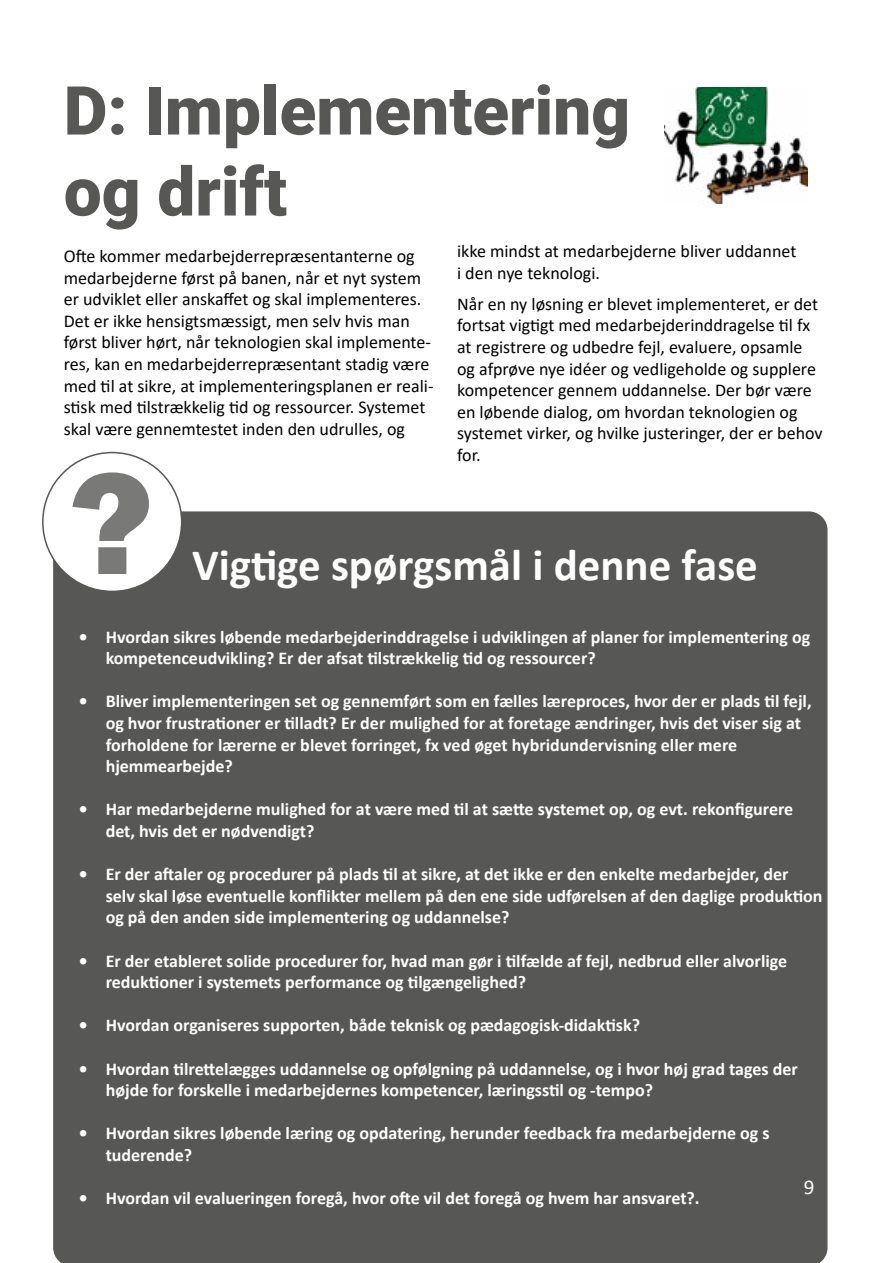
<style>
.page{position:relative;width:893px;height:1263px;background:#fff}
.page>*{position:absolute;margin:0;border:0;box-sizing:border-box;transform-origin:0 0}
.t1{font:800 150px "Franklin Gothic";color:#797978}
.t2{font:900 67.5px/81px "Roboto";color:#575756}
.t3{font:700 45px "Calibri";color:#fff}
.t4{font:21px "Calibri";color:#fff}
.t5{font:700 18px/21.6px "Calibri";color:#fff}
.t6{font:18px/21.6px "Calibri";color:#000}
</style>
<div class="page">
<div style="left:53px;top:511px;width:774px;height:752px;background:#575756"></div>
<div style="left:43px;top:453px;width:139px;height:138px;background:#fff;border-radius:50%"></div>
<img style="left:664px;top:87px;width:143px;height:116px">
<h2 class="t2" style="left:64px;top:68px;width:568px">D: Implementering og drift</h2>
<p class="t6" style="left:64px;top:245px;width:371px">Ofte kommer medarbejderrepræsentanterne og medarbejderne først på banen, når et nyt system er udviklet eller anskaffet og skal implementeres.<br>Det er ikke hensigtsmæssigt, men selv hvis man først bliver hørt, når teknologien skal implemente&shy;res, kan en medarbejderrepræsentant stadig være med til at sikre, at implementeringsplanen er reali&shy;stisk med tilstrækkelig tid og ressourcer. Systemet skal være gennemtestet inden den udrulles, og</p>
<p class="t6" style="left:457px;top:240px;width:341px">ikke mindst at medarbejderne bliver uddannet i den nye teknologi.</p>
<p class="t6" style="left:457px;top:292px;width:367px">Når en ny løsning er blevet implementeret, er det fortsat vigtigt med medarbejderinddragelse til fx at registrere og udbedre fejl, evaluere, opsamle og afprøve nye idéer og vedligeholde og supplere kompetencer gennem uddannelse. Der bør være en løbende dialog, om hvordan teknologien og systemet virker, og hvilke justeringer, der er behov for.</p>
<h1 class="t1" style="left:71px;top:426px;width:83px">?</h1>
<h3 class="t3" style="left:192px;top:533px;width:567px">Vigtige spørgsmål i denne fase</h3>
<p class="t5" style="left:106px;top:625px;width:706px;text-indent:-27px">• Hvordan sikres løbende medarbejderinddragelse i udviklingen af planer for implementering og kompetenceudvikling? Er der afsat tilstrækkelig tid og ressourcer?</p>
<p class="t5" style="left:106px;top:690px;width:707px;text-indent:-27px">• Bliver implementeringen set og gennemført som en fælles læreproces, hvor der er plads til fejl, og hvor frustrationer er tilladt? Er der mulighed for at foretage ændringer, hvis det viser sig at forholdene for lærerne er blevet forringet, fx ved øget hybridundervisning eller mere hjemmearbejde?</p>
<p class="t5" style="left:106px;top:798px;width:689px;text-indent:-27px">• Har medarbejderne mulighed for at være med til at sætte systemet op, og evt. rekonfigurere det, hvis det er nødvendigt?</p>
<p class="t5" style="left:106px;top:863px;width:718px;text-indent:-27px">• Er der aftaler og procedurer på plads til at sikre, at det ikke er den enkelte medarbejder, der<br>selv skal løse eventuelle konflikter mellem på den ene side udførelsen af den daglige produktion og på den anden side implementering og uddannelse?</p>
<p class="t5" style="left:106px;top:949px;width:683px;text-indent:-27px">• Er der etableret solide procedurer for, hvad man gør i tilfælde af fejl, nedbrud eller alvorlige reduktioner i systemets performance og tilgængelighed?</p>
<p class="t5" style="left:79px;top:1014px;width:563px">• Hvordan organiseres supporten, både teknisk og pædagogisk-didaktisk?</p>
<p class="t5" style="left:106px;top:1057px;width:694px;text-indent:-27px">• Hvordan tilrettelægges uddannelse og opfølgning på uddannelse, og i hvor høj grad tages der højde for forskelle i medarbejdernes kompetencer, læringsstil og -tempo?</p>
<p class="t5" style="left:106px;top:1122px;width:666px;text-indent:-27px">• Hvordan sikres løbende læring og opdatering, herunder feedback fra medarbejderne og s tuderende?</p>
<p class="t5" style="left:79px;top:1187px;width:623px">• Hvordan vil evalueringen foregå, hvor ofte vil det foregå og hvem har ansvaret?.</p>
<p class="t4" style="left:804px;top:1173px;width:12px">9</p>
</div>
